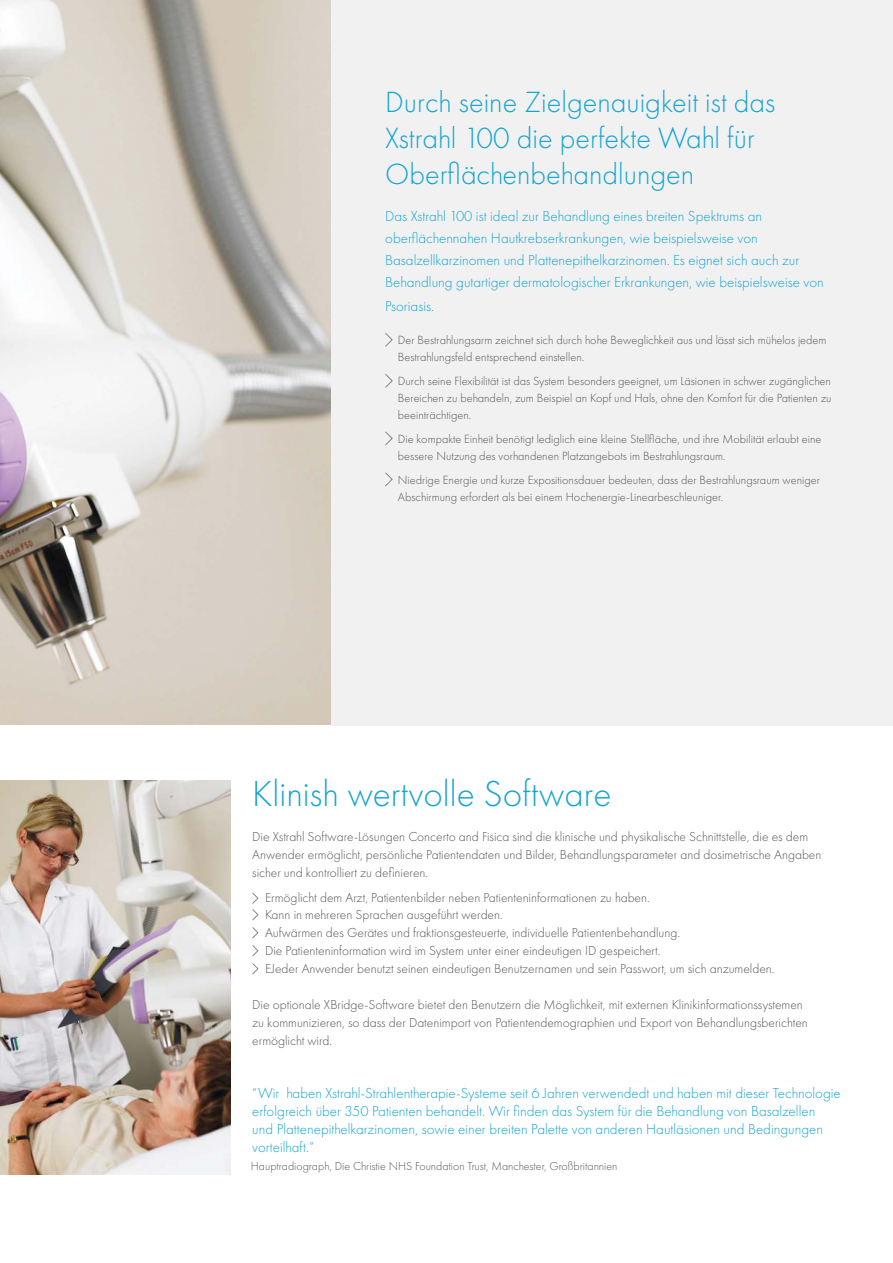
<style>
.page{position:relative;width:893px;height:1263px;background:#fff}
.page>*{position:absolute;margin:0;border:0;box-sizing:border-box;transform-origin:0 0}
.t1{font:300 37.5px "Futura PT";color:#14a4d0}
.t2{font:300 30.3px/35.7px "Futura PT";color:#14a4d0}
.t3{font:300 15px/18px "Futura PT";color:#14a4d0}
.t4{font:300 13.5px/18px "Futura PT";color:#575656}
.t5{font:300 12.3px/16.6px "Futura PT";color:#575656}
.t6{font:300 12px "Futura PT";color:#575656}
</style>
<div class="page">
<img style="left:0;top:0;width:332px;height:725px">
<div style="left:332px;top:0;width:561px;height:725px;background:#f1f1f1"></div>
<svg style="left:385px;top:333px;width:8px;height:14px"></svg>
<svg style="left:385px;top:374px;width:8px;height:14px"></svg>
<svg style="left:385px;top:431px;width:8px;height:15px"></svg>
<svg style="left:385px;top:472px;width:8px;height:15px"></svg>
<img style="left:0;top:781px;width:231px;height:393px">
<svg style="left:252px;top:892px;width:7px;height:83px"></svg>
<h2 class="t2" style="left:385px;top:87px;width:392px">Durch seine Zielgenauigkeit ist das<br>Xstrahl 100 die perfekte Wahl für<br>Oberflächenbehandlungen</h2>
<p class="t3" style="left:385px;top:207px;width:440px;line-height:21.8px">Das Xstrahl 100 ist ideal zur Behandlung eines breiten Spektrums an oberflächennahen Hautkrebserkrankungen, wie beispielsweise von Basalzellkarzinomen und Plattenepithelkarzinomen. Es eignet sich auch zur Behandlung gutartiger dermatologischer Erkrankungen, wie beispielsweise von</p>
<p class="t3" style="left:385px;top:298px;width:50px">Psoriasis.</p>
<p class="t5" style="left:398px;top:333px;width:430px">Der Bestrahlungsarm zeichnet sich durch hohe Beweglichkeit aus und lässt sich mühelos jedem<br>Bestrahlungsfeld entsprechend einstellen.</p>
<p class="t5" style="left:398px;top:374px;width:435px;text-align:justify">Durch seine Flexibilität ist das System besonders geeignet, um Läsionen in schwer zugänglichen Bereichen zu behandeln, zum Beispiel an Kopf und Hals, ohne den Komfort für die Patienten zu beeinträchtigen.</p>
<p class="t5" style="left:398px;top:432px;width:425px">Die kompakte Einheit benötigt lediglich eine kleine Stellfläche, und ihre Mobilität erlaubt eine bessere Nutzung des vorhandenen Platzangebots im Bestrahlungsraum.</p>
<p class="t5" style="left:398px;top:473px;width:424px">Niedrige Energie und kurze Expositionsdauer bedeuten, dass der Bestrahlungsraum weniger<br>Abschirmung erfordert als bei einem Hochenergie-Linearbeschleuniger.</p>
<h1 class="t1" style="left:252px;top:778px;width:361px">Klinish wertvolle Software</h1>
<p class="t4" style="left:252px;top:829px;width:571px">Die Xstrahl Software-Lösungen Concerto and Fisica sind die klinische und physikalische Schnittstelle, die es dem<br>Anwender ermöglicht, persönliche Patientendaten und Bilder, Behandlungsparameter and dosimetrische Angaben sicher und kontrolliert zu definieren.</p>
<p class="t4" style="left:265px;top:890px;width:386px;line-height:16.5px">Ermöglicht dem Arzt, Patientenbilder neben Patienteninformationen zu haben.<br>Kann in mehreren Sprachen ausgeführt werden.</p>
<p class="t4" style="left:265px;top:924px;width:511px">Aufwärmen des Gerätes und fraktionsgesteuerte, individuelle Patientenbehandlung.<br>Die Patienteninformation wird im System unter einer eindeutigen ID gespeichert.<br>EJeder Anwender benutzt seinen eindeutigen Benutzernamen und sein Passwort, um sich anzumelden.</p>
<p class="t4" style="left:252px;top:996px;width:557px">Die optionale XBridge-Software bietet den Benutzern die Möglichkeit, mit externen Klinikinformationssystemen zu kommunizieren, so dass der Datenimport von Patientendemographien und Export von Behandlungsberichten ermöglicht wird.</p>
<p class="t3" style="left:252px;top:1085px;width:590px">“Wir haben Xstrahl-Strahlentherapie-Systeme seit 6 Jahren verwendedt und haben mit dieser Technologie erfolgreich über 350 Patienten behandelt. Wir finden das System für die Behandlung von Basalzellen<br>und Plattenepithelkarzinomen, sowie einer breiten Palette von anderen Hautläsionen und Bedingungen vorteilhaft.”</p>
<p class="t6" style="left:251px;top:1161px;width:368px">Hauptradiograph, Die Christie NHS Foundation Trust, Manchester, Großbritannien</p>
</div>
